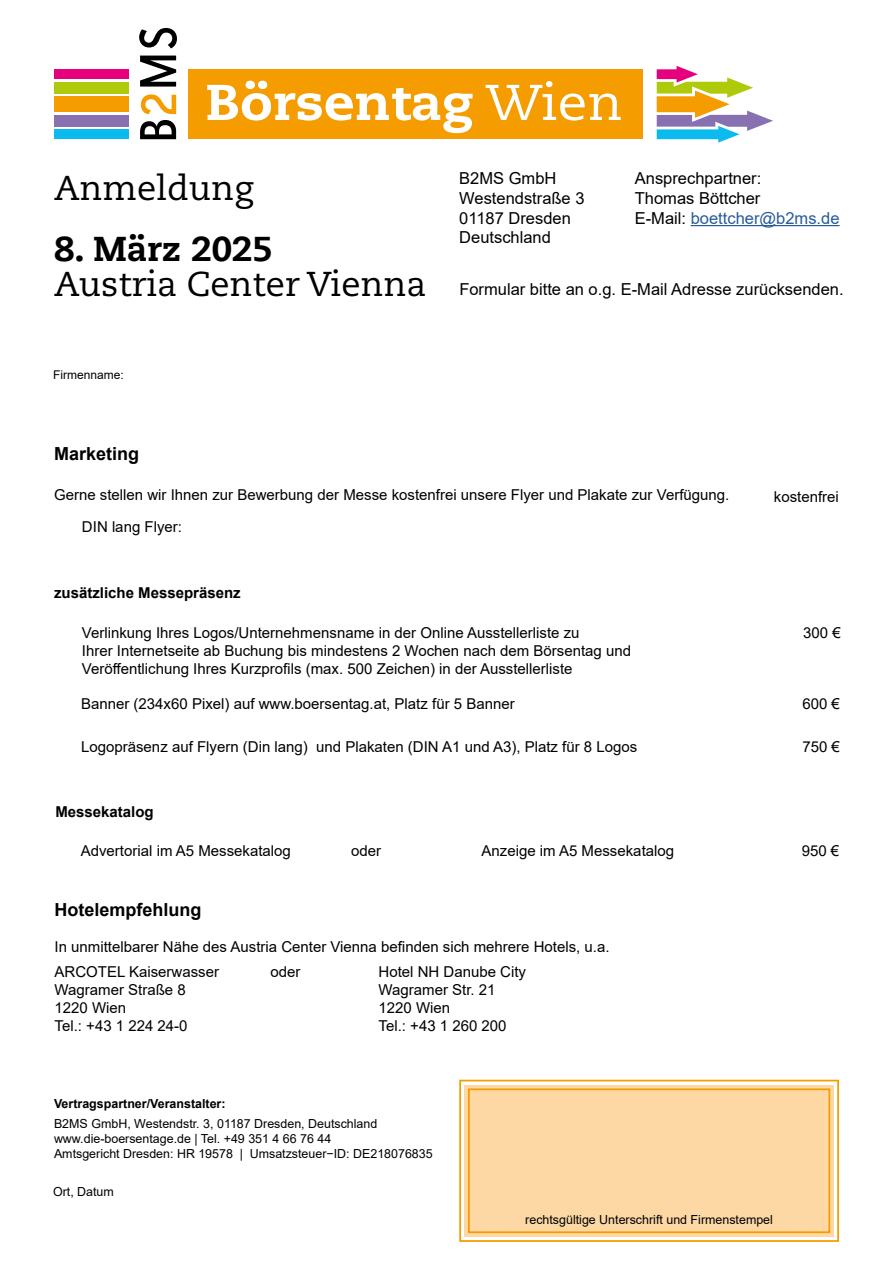
<style>
.page{position:relative;width:893px;height:1263px;background:#fff}
.page>*{position:absolute;margin:0;border:0;box-sizing:border-box;transform-origin:0 0}
.t1{font:34.5px "Caecilia LT Std";color:#000}
.t2{font:800 34.5px "Caecilia LT Std";color:#000}
.t3{font:700 18px "Arial";color:#000}
.t4{font:16.5px/19.8px "Arial";color:#000}
.t5{font:15px/18px "Arial";color:#000}
.t6{font:700 15px "Arial";color:#000}
.t7{font:12.45px/15px "Arial";color:#000}
.t8{font:700 12.45px "Arial";color:#000}
.t9{font:12px "Arial";color:#000}
.s1{color:#275b9b}
</style>
<div class="page">
<hr style="left:691px;top:225px;width:149px;height:1px;background:#275b9b">
<svg style="left:459px;top:1079px;width:380px;height:163px;background:#fcd8a4"></svg>
<div style="left:468px;top:1088px;width:362px;height:145px;border:2px solid #f59c00"></div>
<div style="left:54px;top:115px;width:75px;height:12px;background:#8871b1"></div>
<div style="left:54px;top:129px;width:75px;height:10px;background:#0bbbef"></div>
<div style="left:54px;top:82px;width:75px;height:12px;background:#afca0b"></div>
<div style="left:54px;top:96px;width:75px;height:16px;background:#f59c00"></div>
<div style="left:54px;top:69px;width:75px;height:10px;background:#e6007d"></div>
<svg style="left:140px;top:120px;width:36px;height:19px"></svg>
<svg style="left:141px;top:94px;width:35px;height:20px"></svg>
<svg style="left:140px;top:56px;width:36px;height:31px"></svg>
<svg style="left:139px;top:28px;width:38px;height:20px"></svg>
<svg style="left:657px;top:66px;width:116px;height:77px"></svg>
<div style="left:188px;top:69px;width:454px;height:70px;background:#f59c00"></div>
<svg style="left:207px;top:81px;width:266px;height:52px"></svg>
<svg style="left:486px;top:81px;width:135px;height:40px"></svg>
<h1 class="t1" style="left:54px;top:168px;width:201px">Anmeldung</h1>
<h1 class="t2" style="left:54px;top:228px;width:221px">8. März 2025</h1>
<h1 class="t1" style="left:54px;top:264px;width:374px">Austria Center Vienna</h1>
<p class="t9" style="left:53px;top:366px;width:72px">Firmenname:</p>
<p class="t3" style="left:54px;top:441px;width:87px">Marketing</p>
<p class="t4" style="left:459px;top:168px;width:127px">B2MS GmbH<br>Westendstraße 3<br>01187 Dresden<br>Deutschland</p>
<p class="t4" style="left:459px;top:279px;width:386px">Formular bitte an o.g. E-Mail Adresse zurücksenden.</p>
<p class="t4" style="left:635px;top:168px;width:206px">Ansprechpartner:<br>Thomas Böttcher<br>E-Mail: <span class="s1">boettcher@b2ms.de</span></p>
<p class="t5" style="left:54px;top:485px;width:677px">Gerne stellen wir Ihnen zur Bewerbung der Messe kostenfrei unsere Flyer und Plakate zur Verfügung.</p>
<p class="t5" style="left:82px;top:518px;width:102px">DIN lang Flyer:</p>
<p class="t6" style="left:54px;top:582px;width:188px">zusätzliche Messepräsenz</p>
<p class="t5" style="left:774px;top:488px;width:67px">kostenfrei</p>
<p class="t5" style="left:82px;top:623px;width:551px">Verlinkung Ihres Logos/Unternehmensname in der Online Ausstellerliste zu<br>Ihrer Internetseite ab Buchung bis mindestens 2 Wochen nach dem Börsentag und<br>Veröffentlichung Ihres Kurzprofils (max. 500 Zeichen) in der Ausstellerliste</p>
<p class="t5" style="left:803px;top:624px;width:39px">300 €</p>
<p class="t5" style="left:81px;top:694px;width:435px">Banner (234x60 Pixel) auf www.boersentag.at, Platz für 5 Banner</p>
<p class="t5" style="left:802px;top:694px;width:39px">600 €</p>
<p class="t5" style="left:81px;top:737px;width:558px">Logopräsenz auf Flyern (Din lang) und Plakaten (DIN A1 und A3), Platz für 8 Logos</p>
<p class="t5" style="left:802px;top:738px;width:39px">750 €</p>
<p class="t6" style="left:55px;top:801px;width:100px">Messekatalog</p>
<p class="t5" style="left:81px;top:841px;width:212px">Advertorial im A5 Messekatalog</p>
<p class="t5" style="left:351px;top:841px;width:32px">oder</p>
<p class="t5" style="left:482px;top:841px;width:194px">Anzeige im A5 Messekatalog</p>
<p class="t5" style="left:802px;top:841px;width:39px">950 €</p>
<p class="t3" style="left:55px;top:897px;width:149px">Hotelempfehlung</p>
<p class="t5" style="left:55px;top:934px;width:557px;line-height:25.2px">In unmittelbarer Nähe des Austria Center Vienna befinden sich mehrere Hotels, u.a.<br>ARCOTEL Kaiserwasser</p>
<p class="t5" style="left:271px;top:963px;width:32px">oder</p>
<p class="t5" style="left:379px;top:963px;width:149px">Hotel NH Danube City</p>
<p class="t5" style="left:55px;top:981px;width:133px">Wagramer Straße 8</p>
<p class="t5" style="left:379px;top:981px;width:118px">Wagramer Str. 21</p>
<p class="t5" style="left:55px;top:999px;width:73px">1220 Wien</p>
<p class="t5" style="left:379px;top:999px;width:73px">1220 Wien</p>
<p class="t5" style="left:55px;top:1017px;width:135px">Tel.: +43 1 224 24-0</p>
<p class="t5" style="left:379px;top:1017px;width:130px">Tel.: +43 1 260 200</p>
<p class="t8" style="left:54px;top:1095px;width:173px">Vertragspartner/Veranstalter:</p>
<p class="t7" style="left:54px;top:1116px;width:380px">B2MS GmbH, Westendstr. 3, 01187 Dresden, Deutschland www.die-boersentage.de | Tel. +49 351 4 66 76 44<br>Amtsgericht Dresden: HR 19578 | Umsatzsteuer−ID: DE218076835</p>
<p class="t7" style="left:53px;top:1184px;width:62px">Ort, Datum</p>
<p class="t7" style="left:525px;top:1212px;width:249px">rechtsgültige Unterschrift und Firmenstempel</p>
</div>
